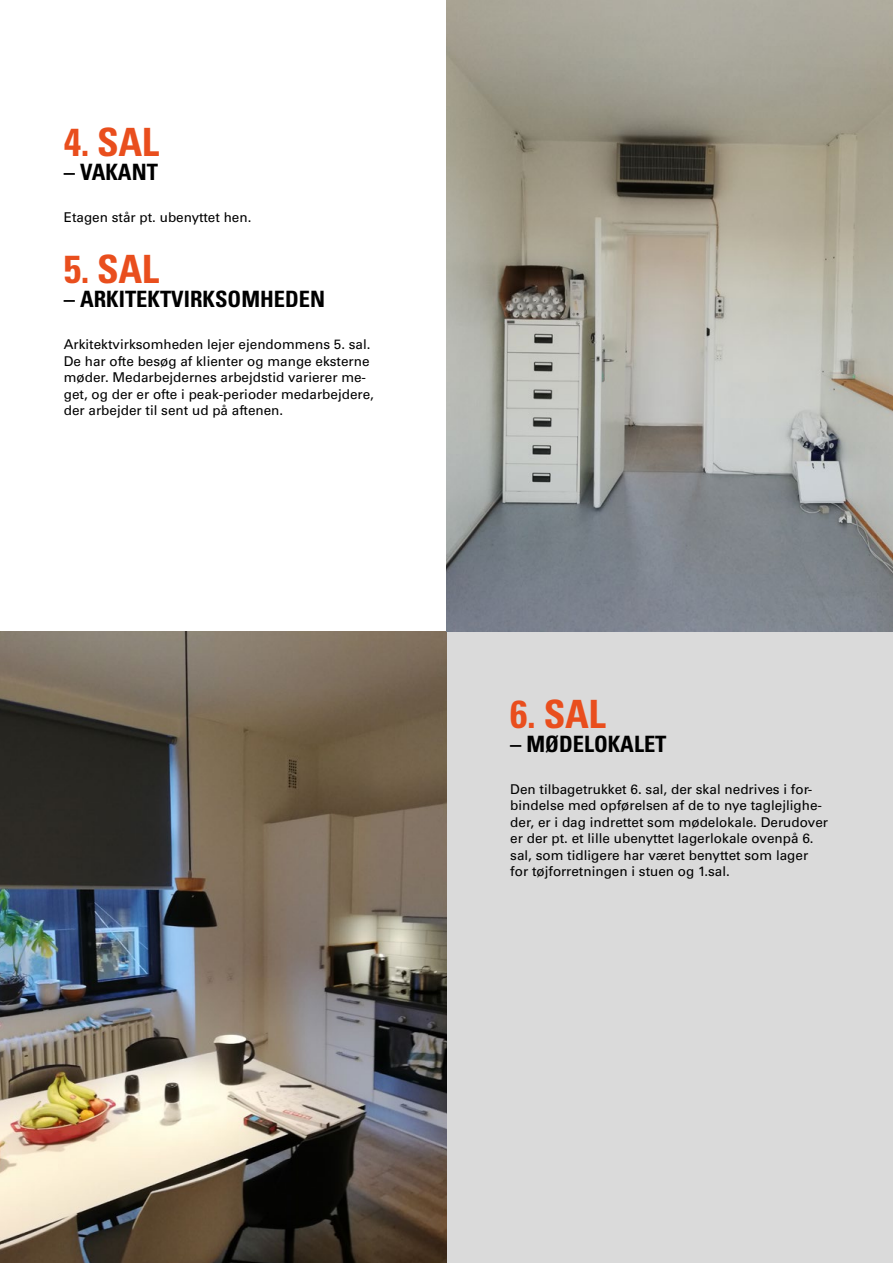
<style>
.page{position:relative;width:893px;height:1263px;background:#fff}
.page>*{position:absolute;margin:0;border:0;box-sizing:border-box;transform-origin:0 0}
.t1{font:700 condensed 39px "Univers LT Std";letter-spacing:-.01em;color:#e94e1d}
.t2{font:700 condensed 22.5px "Univers LT Std";color:#000}
.t3{font:13.5px/16.5px "Univers LT Std";color:#000}
</style>
<div class="page">
<div style="left:447px;top:631px;width:446px;height:632px;background:#dadada"></div>
<img style="left:0;top:631px;width:446px;height:632px">
<img style="left:446px;top:0;width:447px;height:631px">
<h1 class="t1" style="left:64px;top:118px;width:97px">4. SAL</h1>
<h2 class="t2" style="left:64px;top:158px;width:96px">– VAKANT</h2>
<p class="t3" style="left:64px;top:209px;width:189px">Etagen står pt. ubenyttet hen.</p>
<h1 class="t1" style="left:64px;top:246px;width:97px">5. SAL</h1>
<h2 class="t2" style="left:64px;top:285px;width:263px">– ARKITEKTVIRKSOMHEDEN</h2>
<p class="t3" style="left:64px;top:336px;width:312px">Arkitektvirksomheden lejer ejendommens 5. sal.<br>De har ofte besøg af klienter og mange eksterne møder. Medarbejdernes arbejdstid varierer me&shy;get, og der er ofte i peak-perioder medarbejdere, der arbejder til sent ud på aftenen.</p>
<h1 class="t1" style="left:510px;top:690px;width:97px">6. SAL</h1>
<h2 class="t2" style="left:510px;top:730px;width:158px">– MØDELOKALET</h2>
<p class="t3" style="left:510px;top:781px;width:319px">Den tilbagetrukket 6. sal, der skal nedrives i for&shy;bindelse med opførelsen af de to nye taglejlighe&shy;der, er i dag indrettet som mødelokale. Derudover er der pt. et lille ubenyttet lagerlokale ovenpå 6. sal, som tidligere har været benyttet som lager for tøjforretningen i stuen og 1.sal.</p>
</div>
